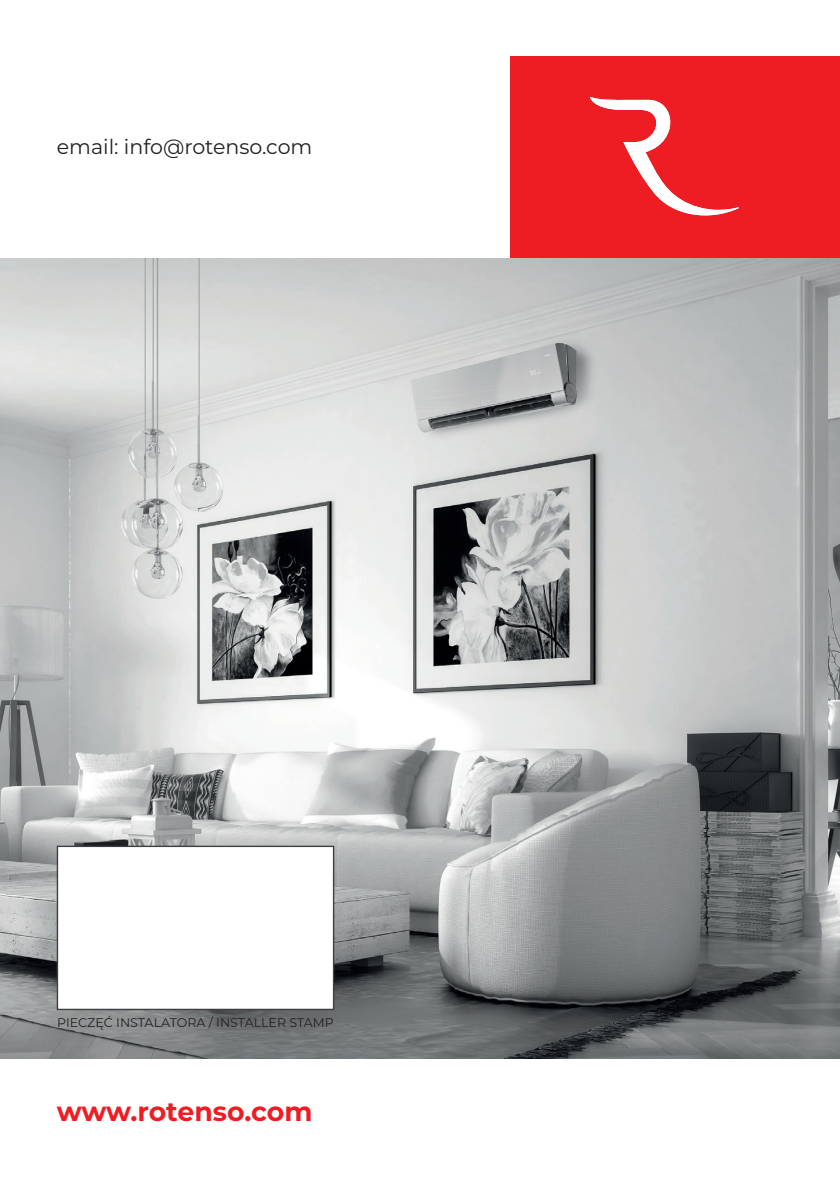
<style>
.page{position:relative;width:840px;height:1191px;background:#fff}
.page>*{position:absolute;margin:0;border:0;box-sizing:border-box;transform-origin:0 0}
.t1{font:700 26.8px "Montserrat";letter-spacing:-.005em;color:#ee1d23}
.t2{font:20.6px "Montserrat";color:#231f20}
.t3{font:12.6px "Montserrat";color:#231f20}
</style>
<div class="page">
<div style="left:510px;top:57px;width:329px;height:202px;background:#ee1d23"></div>
<img style="left:0;top:259px;width:839px;height:799px">
<svg style="left:590px;top:97px;width:148px;height:119px"></svg>
<div style="left:57px;top:845px;width:277px;height:165px;background:#fff;border:1px solid #3e3e3f"></div>
<p class="t2" style="left:57px;top:133px;width:257px">email: info@rotenso.com</p>
<p class="t3" style="left:57px;top:1013px;width:278px">PIECZĘĆ INSTALATORA / INSTALLER STAMP</p>
<p class="t1" style="left:57px;top:1092px;width:257px">www.rotenso.com</p>
</div>
